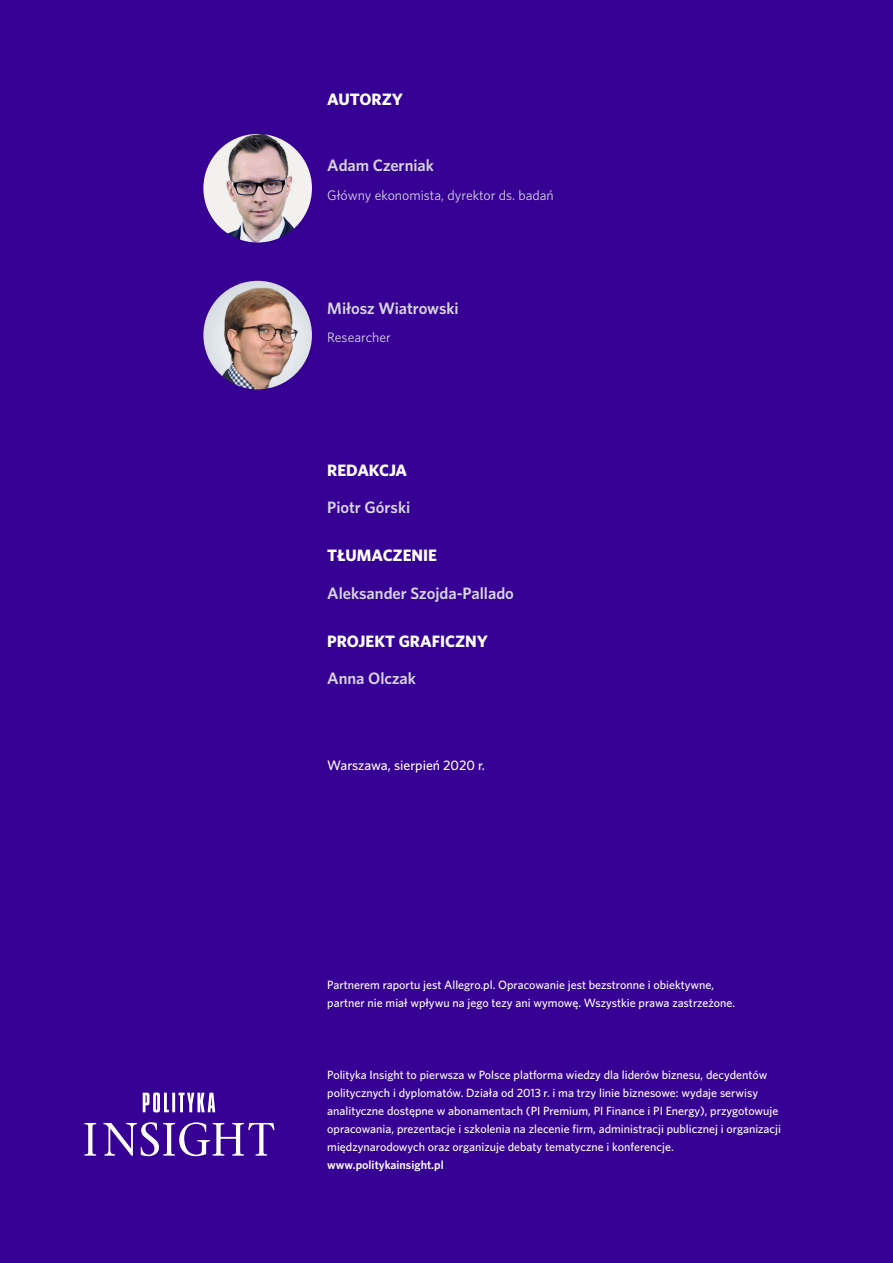
<style>
.page{position:relative;width:893px;height:1263px;background:#370094}
.page>*{position:absolute;margin:0;border:0;box-sizing:border-box;transform-origin:0 0}
.t1{font:600 16.5px "Whitney";color:#d6d5e3}
.t2{font:700 16.5px "Whitney";color:#fff}
.t3{font:13.8px "Whitney";color:#d6d5e3}
.t4{font:500 13.8px "Whitney";color:#fff}
.t5{font:500 12px/18px "Whitney";color:#fff}
.t6{font:600 12px "Whitney";color:#fff}
</style>
<div class="page">
<svg style="left:84px;top:1123px;width:12px;height:33px"></svg>
<svg style="left:103px;top:1122px;width:171px;height:34px"></svg>
<svg style="left:143px;top:1092px;width:72px;height:20px"></svg>
<img style="left:203px;top:133px;width:109px;height:257px">
<h1 class="t2" style="left:327px;top:88px;width:77px">AUTORZY</h1>
<h1 class="t1" style="left:327px;top:154px;width:108px">Adam Czerniak</h1>
<p class="t3" style="left:327px;top:186px;width:228px">Główny ekonomista, dyrektor ds. badań</p>
<h1 class="t1" style="left:327px;top:297px;width:133px">Miłosz Wiatrowski</h1>
<p class="t3" style="left:327px;top:328px;width:65px">Researcher</p>
<h1 class="t2" style="left:327px;top:459px;width:81px">REDAKCJA</h1>
<h1 class="t1" style="left:327px;top:496px;width:85px">Piotr Górski</h1>
<h1 class="t2" style="left:327px;top:544px;width:111px">TŁUMACZENIE</h1>
<h1 class="t1" style="left:327px;top:582px;width:188px">Aleksander Szojda-Pallado</h1>
<h1 class="t2" style="left:327px;top:630px;width:162px">PROJEKT GRAFICZNY</h1>
<h1 class="t1" style="left:327px;top:667px;width:90px">Anna Olczak</h1>
<p class="t4" style="left:327px;top:756px;width:159px">Warszawa, sierpień 2020 r.</p>
<p class="t5" style="left:327px;top:976px;width:409px">Partnerem raportu jest Allegro.pl. Opracowanie jest bezstronne i obiektywne, partner nie miał wpływu na jego tezy ani wymowę. Wszystkie prawa zastrzeżone.</p>
<p class="t5" style="left:327px;top:1065px;width:455px">Polityka Insight to pierwsza w Polsce platforma wiedzy dla liderów biznesu, decydentów politycznych i dyplomatów. Działa od 2013 r. i ma trzy linie biznesowe: wydaje serwisy analityczne dostępne w abonamentach (PI Premium, PI Finance i PI Energy), przygotowuje opracowania, prezentacje i szkolenia na zlecenie firm, administracji publicznej i organizacji międzynarodowych oraz organizuje debaty tematyczne i konferencje.</p>
<p class="t6" style="left:327px;top:1156px;width:118px">www.politykainsight.pl</p>
</div>
